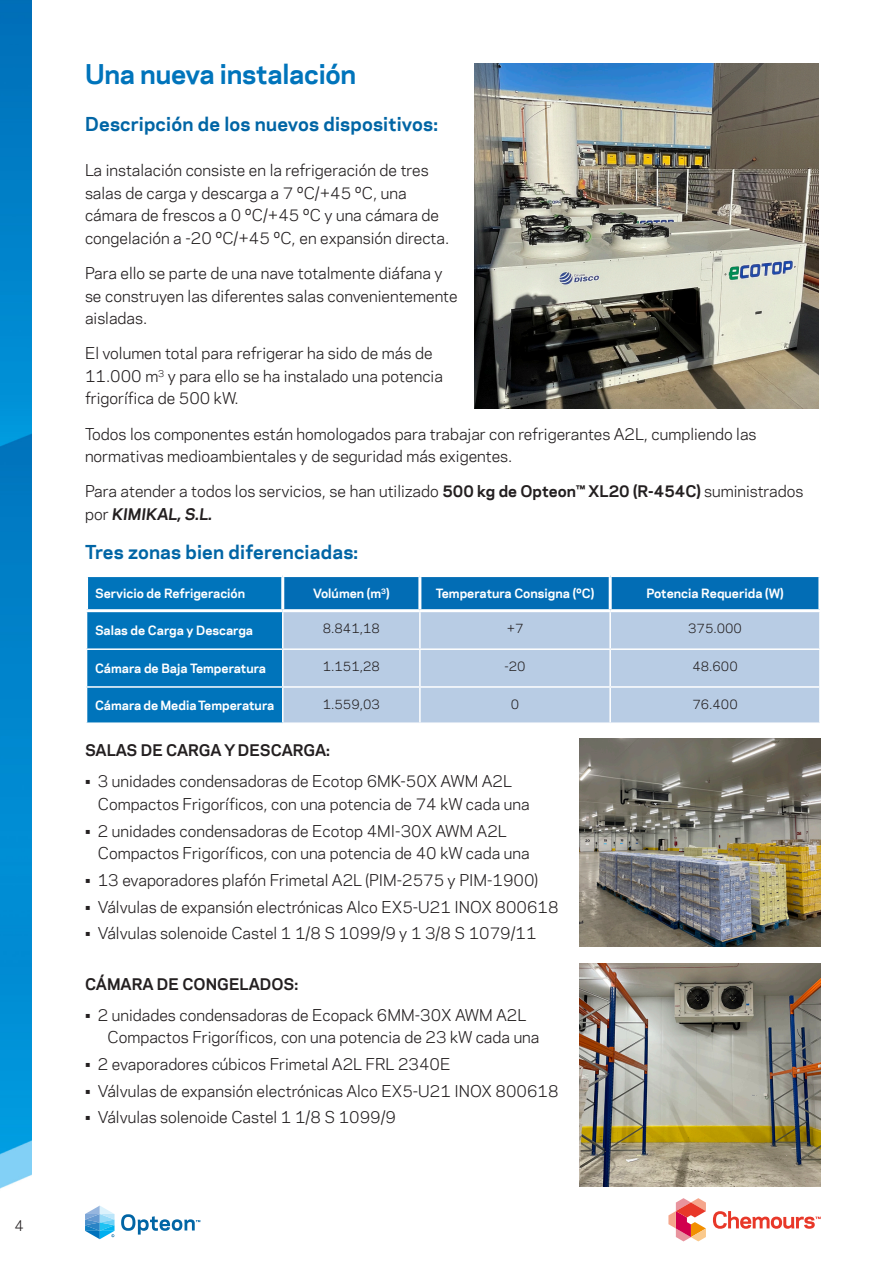
<style>
.page{position:relative;width:893px;height:1263px;background:#fff}
.page>*{position:absolute;margin:0;border:0;box-sizing:border-box;transform-origin:0 0}
.t1{font:700 25.5px "Chemours Sans";letter-spacing:-.01em;color:#0074bb}
.Text{font:700 18px "Chemours Sans";letter-spacing:.01em;color:#0165a5}
.Text-2{font:15px/22.5px "Chemours Sans";color:#231f20}
.Text-3{font:700 15px "Chemours Sans";color:#231f20}
.Page_number{font:13.5px "Chemours Sans";color:#231f20}
.t2{font:700 12px "Chemours Sans";color:#fff}
.Table_text_small{font:12px "Chemours Sans";color:#231f20}
.s1{font-weight:700}
.s2{font-weight:700;font-style:italic}
</style>
<div class="page">
<div style="left:87px;top:577px;width:731px;height:145px;background:#0074bb"></div>
<div style="left:284px;top:612px;width:535px;height:110px;background:#b8cce4"></div>
<hr style="left:419px;top:612px;width:2px;height:36px;background:#fff">
<hr style="left:609px;top:612px;width:2px;height:36px;background:#fff">
<hr style="left:283px;top:648px;width:137px;height:2px;background:#fff">
<hr style="left:420px;top:648px;width:190px;height:2px;background:#fff">
<hr style="left:419px;top:650px;width:2px;height:36px;background:#fff">
<hr style="left:610px;top:648px;width:211px;height:2px;background:#fff">
<hr style="left:609px;top:650px;width:2px;height:36px;background:#fff">
<hr style="left:283px;top:686px;width:137px;height:2px;background:#fff">
<hr style="left:420px;top:686px;width:190px;height:2px;background:#fff">
<hr style="left:419px;top:688px;width:2px;height:34px;background:#fff">
<hr style="left:610px;top:686px;width:211px;height:2px;background:#fff">
<hr style="left:609px;top:688px;width:2px;height:34px;background:#fff">
<hr style="left:282px;top:612px;width:2px;height:36px;background:#fff">
<hr style="left:86px;top:648px;width:197px;height:2px;background:#fff">
<hr style="left:282px;top:650px;width:2px;height:36px;background:#fff">
<hr style="left:86px;top:686px;width:197px;height:2px;background:#fff">
<hr style="left:282px;top:688px;width:2px;height:34px;background:#fff">
<hr style="left:85px;top:577px;width:3px;height:32px;background:#fff">
<hr style="left:85px;top:609px;width:198px;height:3px;background:#fff">
<hr style="left:281px;top:577px;width:3px;height:32px;background:#fff">
<hr style="left:283px;top:609px;width:137px;height:3px;background:#fff">
<hr style="left:418px;top:577px;width:3px;height:32px;background:#fff">
<hr style="left:420px;top:609px;width:190px;height:3px;background:#fff">
<hr style="left:609px;top:577px;width:3px;height:32px;background:#fff">
<hr style="left:610px;top:609px;width:211px;height:3px;background:#fff">
<img style="left:579px;top:739px;width:242px;height:207px">
<img style="left:474px;top:64px;width:345px;height:344px">
<svg style="left:668px;top:1198px;width:38px;height:43px"></svg>
<svg style="left:713px;top:1211px;width:108px;height:18px"></svg>
<img style="left:0;top:0;width:32px;height:1189px">
<img style="left:579px;top:964px;width:241px;height:222px">
<svg style="left:121px;top:1214px;width:79px;height:20px"></svg>
<svg style="left:85px;top:1205px;width:30px;height:34px"></svg>
<p class="Page_number" style="left:14px;top:1215px;width:11px">4</p>
<p class="t1" style="left:85px;top:55px;width:273px">Una nueva instalación</p>
<p class="Text" style="left:85px;top:111px;width:354px">Descripción de los nuevos dispositivos:</p>
<p class="Text-2" style="left:85px;top:158px;width:366px">La instalación consiste en la refrigeración de tres salas de carga y descarga a 7 ºC/+45 ºC, una cámara de frescos a 0 ºC/+45 ºC y una cámara de congelación a -20 ºC/+45 ºC, en expansión directa.</p>
<p class="Text-2" style="left:85px;top:261px;width:374px">Para ello se parte de una nave totalmente diáfana y se construyen las diferentes salas convenientemente aisladas.</p>
<p class="Text-2" style="left:85px;top:341px;width:359px">El volumen total para refrigerar ha sido de más de<br>11.000 m<sup>3</sup> y para ello se ha instalado una potencia frigorífica de 500 kW.</p>
<p class="Text-2" style="left:85px;top:422px;width:673px">Todos los componentes están homologados para trabajar con refrigerantes A2L, cumpliendo las normativas medioambientales y de seguridad más exigentes.</p>
<p class="Text-2" style="left:85px;top:479px;width:720px">Para atender a todos los servicios, se han utilizado <span class="s1">500 kg de Opteon™ XL20 (R-454C)</span> suministrados por <span class="s2">KIMIKAL, S.L.</span></p>
<p class="Text" style="left:85px;top:538px;width:275px">Tres zonas bien diferenciadas:</p>
<p class="t2" style="left:95px;top:584px;width:152px">Servicio de Refrigeración</p>
<p class="t2" style="left:313px;top:584px;width:78px">Volúmen (m<sup>3</sup>)</p>
<p class="t2" style="left:436px;top:584px;width:160px">Temperatura Consigna (ºC)</p>
<p class="t2" style="left:646px;top:584px;width:139px">Potencia Requerida (W)</p>
<p class="t2" style="left:95px;top:621px;width:160px">Salas de Carga y Descarga</p>
<p class="Table_text_small" style="left:323px;top:620px;width:59px">8.841,18</p>
<p class="Table_text_small" style="left:507px;top:620px;width:18px">+7</p>
<p class="Table_text_small" style="left:688px;top:620px;width:55px">375.000</p>
<p class="t2" style="left:95px;top:659px;width:172px">Cámara de Baja Temperatura</p>
<p class="Table_text_small" style="left:323px;top:658px;width:59px">1.151,28</p>
<p class="Table_text_small" style="left:504px;top:658px;width:23px">-20</p>
<p class="Table_text_small" style="left:692px;top:658px;width:47px">48.600</p>
<p class="t2" style="left:95px;top:696px;width:181px">Cámara de Media Temperatura</p>
<p class="Table_text_small" style="left:323px;top:695px;width:59px">1.559,03</p>
<p class="Table_text_small" style="left:511px;top:695px;width:10px">0</p>
<p class="Table_text_small" style="left:692px;top:695px;width:47px">76.400</p>
<p class="Text-3" style="left:85px;top:739px;width:246px">SALAS DE CARGA Y DESCARGA:</p>
<p class="Text-2" style="left:98px;top:769px;width:433px;text-indent:-13px">• 3 unidades condensadoras de Ecotop 6MK-50X AWM A2L<br>Compactos Frigoríficos, con una potencia de 74 kW cada una</p>
<p class="Text-2" style="left:98px;top:819px;width:433px;text-indent:-13px">• 2 unidades condensadoras de Ecotop 4MI-30X AWM A2L<br>Compactos Frigoríficos, con una potencia de 40 kW cada una</p>
<p class="Text-2" style="left:85px;top:868px;width:455px">• 13 evaporadores plafón Frimetal A2L (PIM-2575 y PIM-1900)</p>
<p class="Text-2" style="left:85px;top:895px;width:475px">• Válvulas de expansión electrónicas Alco EX5-U21 INOX 800618</p>
<p class="Text-2" style="left:85px;top:921px;width:453px">• Válvulas solenoide Castel 1 1/8 S 1099/9 y 1 3/8 S 1079/11</p>
<p class="Text-3" style="left:85px;top:972px;width:215px">CÁMARA DE CONGELADOS:</p>
<p class="Text-2" style="left:108px;top:1003px;width:433px;text-indent:-23px">• 2 unidades condensadoras de Ecopack 6MM-30X AWM A2L<br>Compactos Frigoríficos, con una potencia de 23 kW cada una</p>
<p class="Text-2" style="left:85px;top:1052px;width:367px">• 2 evaporadores cúbicos Frimetal A2L FRL 2340E</p>
<p class="Text-2" style="left:85px;top:1079px;width:475px">• Válvulas de expansión electrónicas Alco EX5-U21 INOX 800618</p>
<p class="Text-2" style="left:85px;top:1105px;width:312px">• Válvulas solenoide Castel 1 1/8 S 1099/9</p>
</div>
